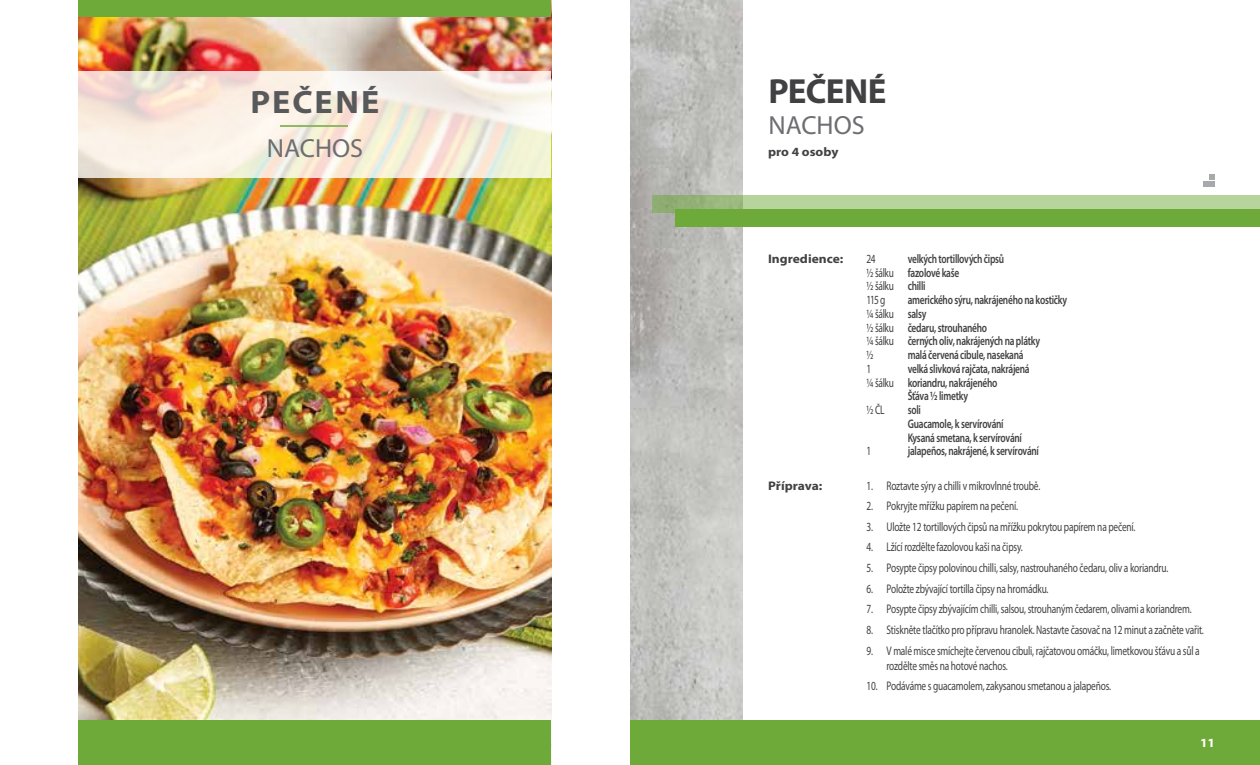
<style>
.page{position:relative;width:1260px;height:765px;background:#fff}
.page>*{position:absolute;margin:0;border:0;box-sizing:border-box;transform-origin:0 0}
.t1{font:700 35px "Myriad Pro";letter-spacing:-.02em;color:#414042}
.t2{font:700 32.5px "Myriad Pro";letter-spacing:.06em;color:#58595b;scale:1.05 1}
.t3{font:26.25px "Myriad Pro";color:#6d6e71}
.t4{font:12.5px/15px "Myriad Pro";letter-spacing:-.02em;color:#414042;scale:.75 1}
.t5{font:600 12.5px/13.8px "Myriad Pro";letter-spacing:-.03em;color:#414042;scale:.75 1}
.t6{font:700 12.5px "Myriad Pro";color:#414042;scale:1.08 1}
.t7{font:700 12.5px "Myriad Pro";color:#fff;scale:1.08 1}
.s1{font-weight:400}
</style>
<div class="page">
<img style="left:79px;top:17px;width:472px;height:703px">
<img style="left:630px;top:0;width:112px;height:720px">
<div style="left:630px;top:720px;width:630px;height:45px;background:#6eaa39"></div>
<svg style="left:652px;top:195px;width:608px;height:18px;background:#b0ce96"></svg>
<div style="left:675px;top:209px;width:585px;height:18px;background:#6eaa39"></div>
<svg style="left:79px;top:71px;width:472px;height:106px;background:#f5ebdf"></svg>
<div style="left:79px;top:720px;width:472px;height:45px;background:#6eaa39"></div>
<div style="left:79px;top:0;width:472px;height:17px;background:#6eaa39"></div>
<svg style="left:1203px;top:174px;width:12px;height:13px"></svg>
<hr style="left:280px;top:126px;width:67px;height:1px;background:#8fba63">
<h2 class="t2" style="left:251px;top:84px;width:124px">PEČENÉ</h2>
<h3 class="t3" style="left:267px;top:132px;width:98px">NACHOS</h3>
<h1 class="t1" style="left:768px;top:72px;width:120px">PEČENÉ</h1>
<h3 class="t3" style="left:768px;top:109px;width:98px">NACHOS</h3>
<p class="t6" style="left:768px;top:145px;width:67px">pro 4 osoby</p>
<p class="t6" style="left:768px;top:252px;width:71px">Ingredience:</p>
<p class="t5" style="left:867px;top:252px;width:185px;text-indent:41px">velkých tortillových čipsů <span class="s1">½ šálku</span> fazolové kaše<br><span class="s1">½ šálku</span> chilli<br><span class="s1">115 g</span></p>
<p class="t4" style="left:867px;top:251px;width:14px">24</p>
<p class="t5" style="left:867px;top:293px;width:269px;text-indent:41px">amerického sýru, nakrájeného na kostičky <span class="s1">¼ šálku</span> salsy<br><span class="s1">½ šálku</span> čedaru, strouhaného<br><span class="s1">¼ šálku</span> černých oliv, nakrájených na plátky<br><span class="s1">½</span></p>
<p class="t5" style="left:908px;top:348px;width:156px">malá červená cibule, nasekaná</p>
<p class="t4" style="left:867px;top:361px;width:8px">1</p>
<p class="t5" style="left:908px;top:362px;width:164px">velká slivková rajčata, nakrájená</p>
<p class="t5" style="left:867px;top:376px;width:176px"><span class="s1">¼ šálku</span> koriandru, nakrájeného</p>
<p class="t5" style="left:908px;top:389px;width:82px">Šťáva ½ limetky</p>
<p class="t4" style="left:867px;top:402px;width:26px">½ ČL</p>
<p class="t5" style="left:908px;top:403px;width:154px">soli<br>Guacamole, k servírování<br>Kysaná smetana, k servírování</p>
<p class="t4" style="left:867px;top:443px;width:8px">1</p>
<p class="t5" style="left:908px;top:444px;width:177px">jalapeños, nakrájené, k servírování</p>
<p class="t6" style="left:768px;top:478px;width:52px">Příprava:</p>
<p class="t4" style="left:867px;top:478px;width:233px">1. Roztavte sýry a chilli v mikrovlnné troubě.</p>
<p class="t4" style="left:867px;top:498px;width:203px">2. Pokryjte mřížku papírem na pečení.</p>
<p class="t4" style="left:867px;top:519px;width:360px">3. Uložte 12 tortillových čipsů na mřížku pokrytou papírem na pečení.</p>
<p class="t4" style="left:867px;top:540px;width:210px">4. Lžící rozdĕlte fazolovou kaši na čipsy.</p>
<p class="t4" style="left:867px;top:560px;width:404px">5. Posypte čipsy polovinou chilli, salsy, nastrouhaného čedaru, oliv a koriandru.</p>
<p class="t4" style="left:867px;top:581px;width:244px">6. Položte zbývající tortilla čipsy na hromádku.</p>
<p class="t4" style="left:867px;top:601px;width:435px">7. Posypte čipsy zbývajícím chilli, salsou, strouhaným čedarem, olivami a koriandrem.</p>
<p class="t4" style="left:867px;top:622px;width:451px">8. Stiskněte tlačítko pro přípravu hranolek. Nastavte časovač na 12 minut a začněte vařit.</p>
<p class="t4" style="left:887px;top:643px;width:419px;text-indent:-20px">9. V malé misce smíchejte červenou cibuli, rajčatovou omáčku, limetkovou šťávu a sůl a rozdělte směs na hotové nachos.</p>
<p class="t4" style="left:867px;top:678px;width:328px">10. Podáváme s guacamolem, zakysanou smetanou a jalapeños.</p>
<p class="t7" style="left:1200px;top:736px;width:15px">11</p>
</div>
